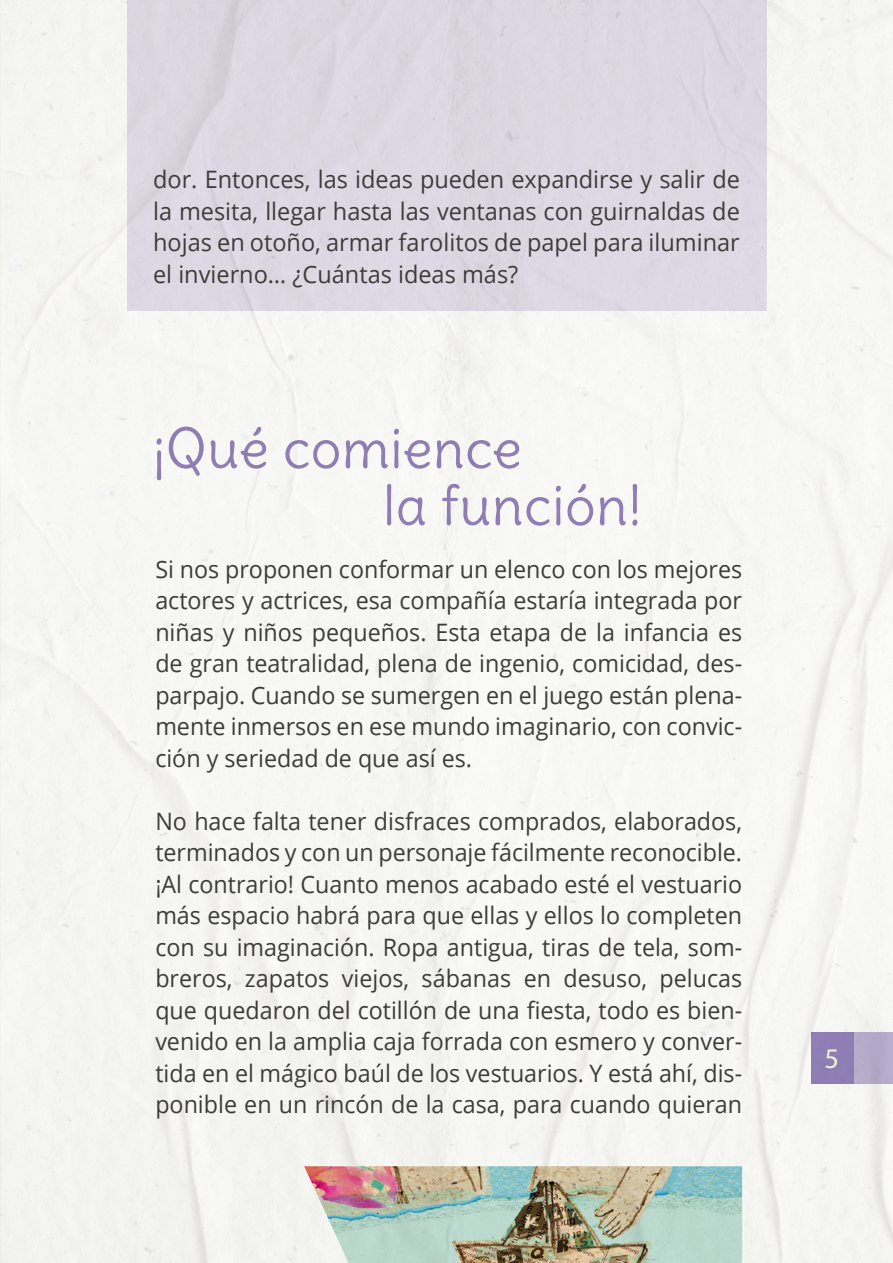
<style>
.page{position:relative;width:893px;height:1263px;background:#fff}
.page>*{position:absolute;margin:0;border:0;box-sizing:border-box;transform-origin:0 0}
.t1{font:54px/57px "Delius";letter-spacing:.01em;color:#9482bc}
.t2{font:28.5px "Myriad Pro";color:#f6edd4}
.t3{font:24px/31.5px "Open Sans";color:#3c3c3b;text-align:justify}
</style>
<div class="page">
<div style="left:812px;top:1032px;width:42px;height:52px;background:#8f7eb4"></div>
<div style="left:854px;top:1032px;width:39px;height:52px;background:#b5abc9"></div>
<div style="left:126px;top:0;width:640px;height:310px;background:#dcd8e3"></div>
<img style="left:304px;top:1166px;width:438px;height:97px">
<p class="t3" style="left:153px;top:163px;width:588px">dor. Entonces, las ideas pueden expandirse y salir de la mesita, llegar hasta las ventanas con guirnaldas de hojas en otoño, armar farolitos de papel para iluminar el invierno… ¿Cuántas ideas más?</p>
<h1 class="t1" style="left:383px;top:420px;width:260px;text-indent:-230px">¡Qué comience<br>la función!</h1>
<p class="t3" style="left:155px;top:552px;width:588px">Si nos proponen conformar un elenco con los mejores actores y actrices, esa compañía estaría integrada por niñas y niños pequeños. Esta etapa de la infancia es de gran teatralidad, plena de ingenio, comicidad, des&shy;parpajo. Cuando se sumergen en el juego están plena&shy;mente inmersos en ese mundo imaginario, con convic&shy;ción y seriedad de que así es.</p>
<p class="t3" style="left:155px;top:804px;width:588px">No hace falta tener disfraces comprados, elaborados, terminados y con un personaje fácilmente reconocible. ¡Al contrario! Cuanto menos acabado esté el vestuario más espacio habrá para que ellas y ellos lo completen con su imaginación. Ropa antigua, tiras de tela, som&shy;breros, zapatos viejos, sábanas en desuso, pelucas que quedaron del cotillón de una fiesta, todo es bien&shy;venido en la amplia caja forrada con esmero y conver&shy;tida en el mágico baúl de los vestuarios. Y está ahí, dis&shy;ponible en un rincón de la casa, para cuando quieran</p>
<p class="t2" style="left:824px;top:1041px;width:16px">5</p>
</div>
